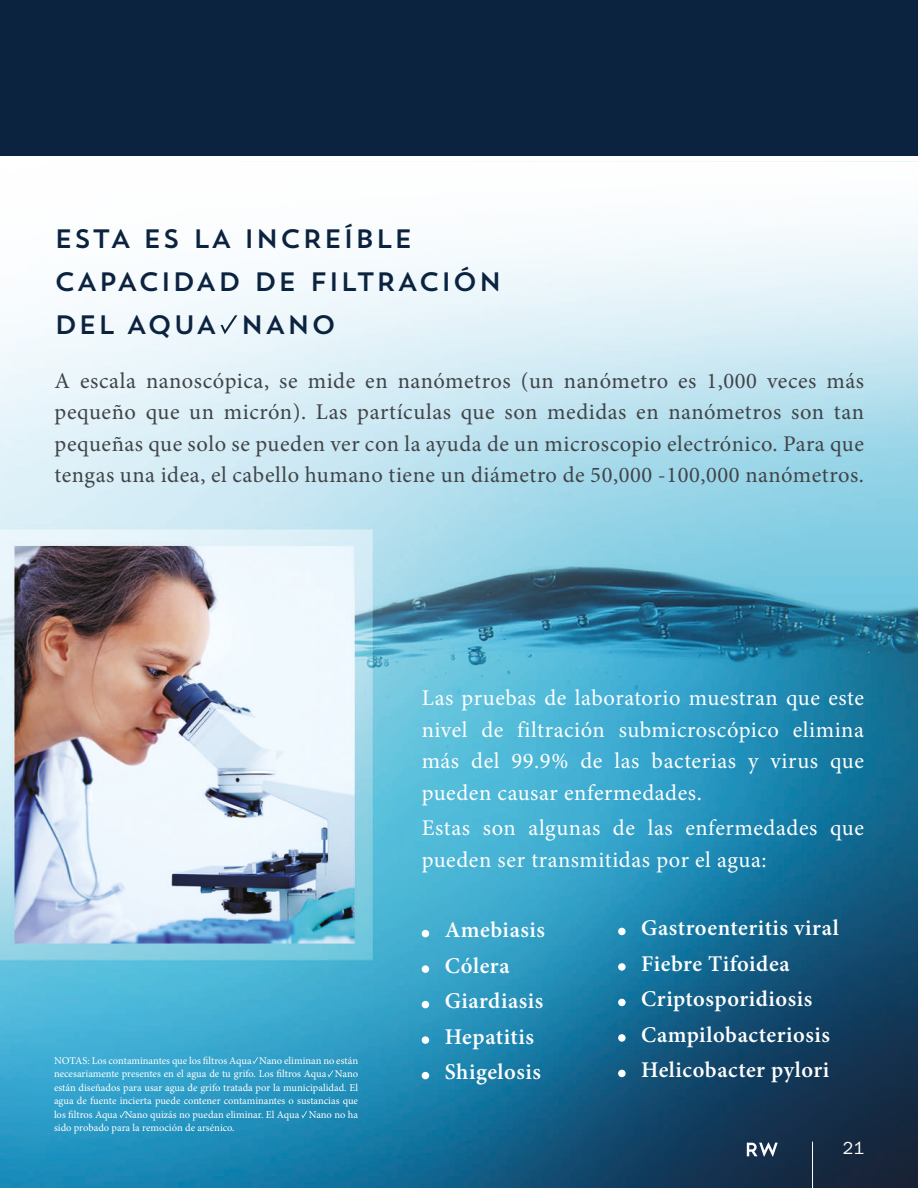
<style>
.page{position:relative;width:918px;height:1188px;background:#fff}
.page>*{position:absolute;margin:0;border:0;box-sizing:border-box;transform-origin:0 0}
.t1{font:26.55px/42.9px "Trend Sans One";letter-spacing:.025em;color:#0c2340}
.t2{font:22.5px/31.5px "Minion Pro";letter-spacing:.025em;color:#414447;text-align:justify}
.t3{font:22.5px/31.5px "Minion Pro";letter-spacing:.025em;color:#fff;text-align:justify}
.t4{font:600 22.5px/35.5px "Minion Pro";letter-spacing:.025em;color:#fff}
.t5{font:18px "Franklin Gothic URW Boo";color:#fff}
.t6{font:10.5px/13.5px "Minion Pro";color:#fff;text-align:justify}
</style>
<div class="page">
<img style="left:0;top:453px;width:918px;height:735px">
<svg style="left:0;top:224px;width:918px;height:229px"></svg>
<div style="left:0;top:0;width:918px;height:155px;background:#0c2340"></div>
<div style="left:422px;top:930px;width:7px;height:7px;background:#fff;border-radius:50%"></div>
<div style="left:422px;top:965px;width:7px;height:8px;background:#fff;border-radius:50%"></div>
<div style="left:422px;top:1001px;width:7px;height:7px;background:#fff;border-radius:50%"></div>
<div style="left:422px;top:1036px;width:7px;height:8px;background:#fff;border-radius:50%"></div>
<div style="left:422px;top:1072px;width:7px;height:7px;background:#fff;border-radius:50%"></div>
<div style="left:618px;top:928px;width:8px;height:7px;background:#fff;border-radius:50%"></div>
<div style="left:618px;top:963px;width:8px;height:8px;background:#fff;border-radius:50%"></div>
<div style="left:618px;top:999px;width:8px;height:7px;background:#fff;border-radius:50%"></div>
<div style="left:618px;top:1034px;width:8px;height:8px;background:#fff;border-radius:50%"></div>
<div style="left:618px;top:1070px;width:8px;height:7px;background:#fff;border-radius:50%"></div>
<svg style="left:221px;top:315px;width:16px;height:19px"></svg>
<svg style="left:328px;top:1071px;width:5px;height:7px"></svg>
<svg style="left:253px;top:1057px;width:5px;height:7px"></svg>
<svg style="left:301px;top:1111px;width:6px;height:7px"></svg>
<svg style="left:120px;top:1111px;width:5px;height:7px"></svg>
<hr style="left:812px;top:1142px;width:1px;height:46px;background:#fff">
<svg style="left:747px;top:1142px;width:31px;height:15px"></svg>
<h1 class="t1" style="left:54px;top:217px;width:450px">ESTA ES LA INCREÍBLE<br>CAPACIDAD DE FILTRACIÓN<br>DEL AQUA NANO</h1>
<p class="t2" style="left:54px;top:365px;width:811px">A escala nanoscópica, se mide en nanómetros (un nanómetro es 1,000 veces más pequeño que un micrón). Las partículas que son medidas en nanómetros son tan pequeñas que solo se pueden ver con la ayuda de un microscopio electrónico. Para que tengas una idea, el cabello humano tiene un diámetro de 50,000 -100,000 nanómetros.</p>
<p class="t6" style="left:54px;top:1054px;width:306px">NOTAS: Los contaminantes que los filtros Aqua Nano eliminan no están necesariamente presentes en el agua de tu grifo. Los filtros Aqua Nano están diseñados para usar agua de grifo tratada por la municipalidad. El agua de fuente incierta puede contener contaminantes o sustancias que los filtros Aqua Nano quizás no puedan eliminar. El Aqua Nano no ha sido probado para la remoción de arsénico.</p>
<h2 class="t3" style="left:422px;top:682px;width:444px">Las pruebas de laboratorio muestran que este nivel de filtración submicroscópico elimina más del 99.9% de las bacterias y virus que pueden causar enfermedades.</h2>
<h2 class="t3" style="left:422px;top:812px;width:444px">Estas son algunas de las enfermedades que pueden ser transmitidas por el agua:</h2>
<h2 class="t4" style="left:445px;top:912px;width:102px">Amebiasis<br>Cólera<br>Giardiasis<br>Hepatitis<br>Shigelosis</h2>
<h2 class="t4" style="left:641px;top:910px;width:199px">Gastroenteritis viral<br>Fiebre Tifoidea<br>Criptosporidiosis<br>Campilobacteriosis<br>Helicobacter pylori</h2>
<h3 class="t5" style="left:843px;top:1137px;width:23px">21</h3>
</div>
